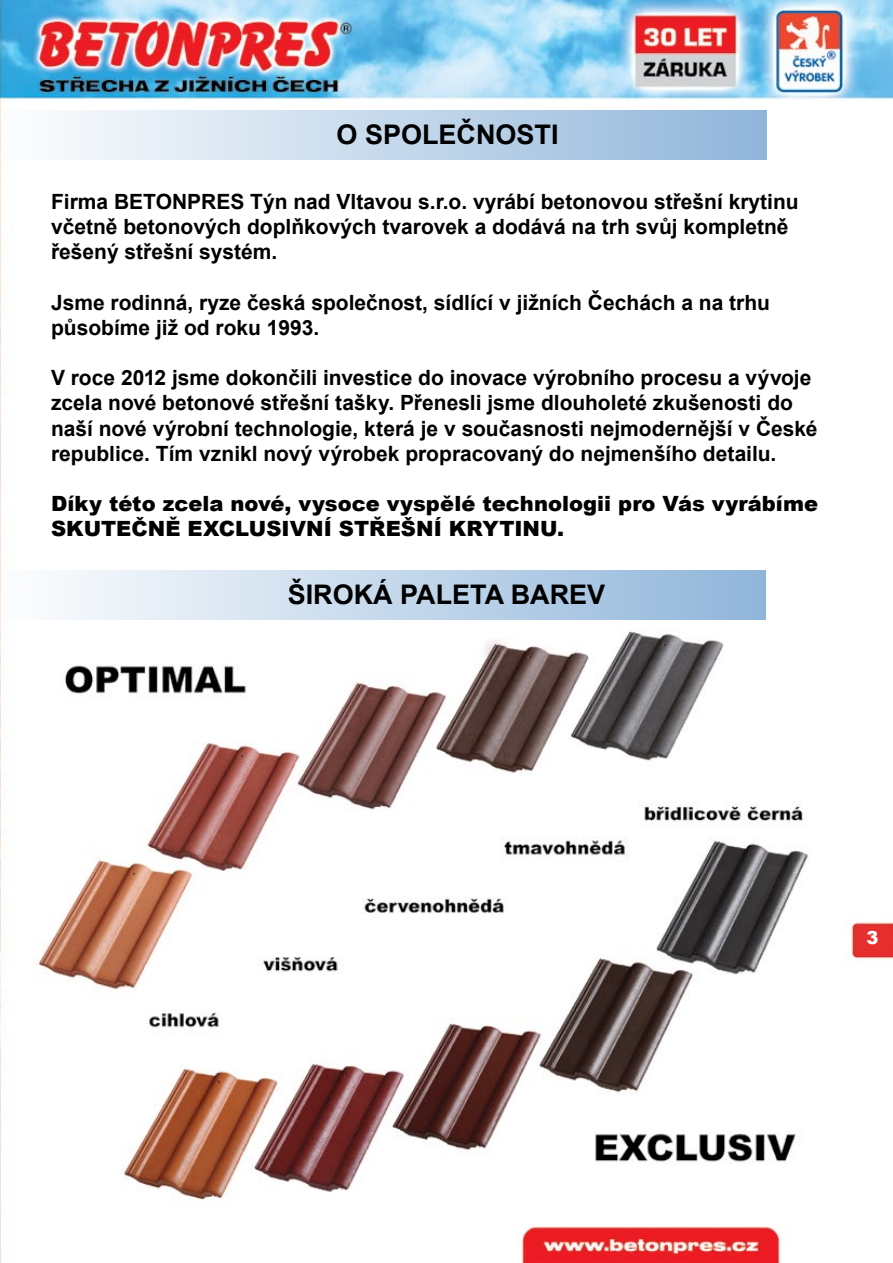
<style>
.page{position:relative;width:893px;height:1263px;background:#fff}
.page>*{position:absolute;margin:0;border:0;box-sizing:border-box;transform-origin:0 0}
.t1{font:700 27px "Arial";color:#000}
.t2{font:700 21px/25.2px "Arial";color:#000}
.t3{font:900 21px/25.2px "Arial";color:#000}
.t4{font:900 18px "Arial";color:#fff}
</style>
<div class="page">
<img style="left:0;top:0;width:893px;height:1263px">
<div style="left:1px;top:111px;width:765px;height:49px;background:linear-gradient(to right,#fdfefe,#90b5da)"></div>
<div style="left:0;top:570px;width:765px;height:49px;background:linear-gradient(to right,#fdfefe,#90b5da)"></div>
<p class="t1" style="left:337px;top:117px;width:224px">O SPOLEČNOSTI</p>
<p class="t2" style="left:51px;top:189px;width:749px">Firma BETONPRES Týn nad Vltavou s.r.o. vyrábí betonovou střešní krytinu včetně betonových doplňkových tvarovek a dodává na trh svůj kompletně řešený střešní systém.</p>
<p class="t2" style="left:51px;top:290px;width:720px">Jsme rodinná, ryze česká společnost, sídlící v jižních Čechách a na trhu působíme již od roku 1993.</p>
<p class="t2" style="left:51px;top:366px;width:768px">V roce 2012 jsme dokončili investice do inovace výrobního procesu a vývoje zcela nové betonové střešní tašky. Přenesli jsme dlouholeté zkušenosti do naší nové výrobní technologie, která je v současnosti nejmodernější v České republice. Tím vznikl nový výrobek propracovaný do nejmenšího detailu.</p>
<p class="t3" style="left:51px;top:490px;width:769px">Díky této zcela nové, vysoce vyspělé technologii pro Vás vyrábíme<br>SKUTEČNĚ EXCLUSIVNÍ STŘEŠNÍ KRYTINU.</p>
<p class="t1" style="left:288px;top:576px;width:319px">ŠIROKÁ PALETA BAREV</p>
<p class="t4" style="left:867px;top:925px;width:14px">3</p>
</div>
